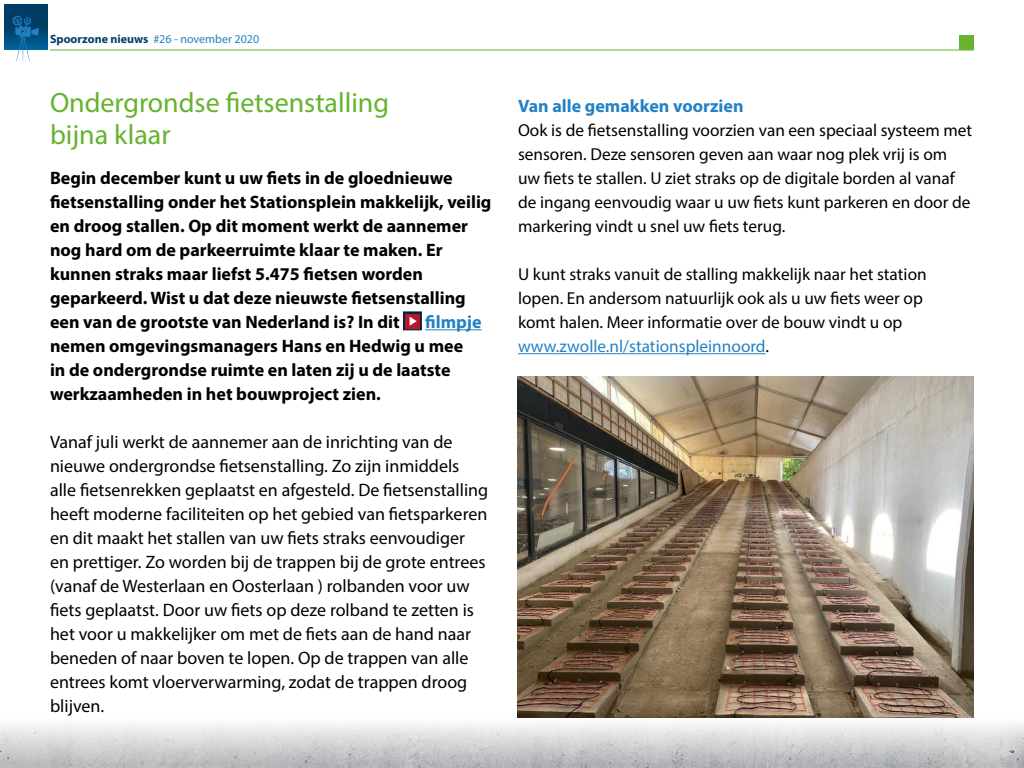
<style>
.page{position:relative;width:1024px;height:768px;background:#fff}
.page>*{position:absolute;margin:0;border:0;box-sizing:border-box;transform-origin:0 0}
.kop_artikel{font:28px "Myriad Pro";color:#65b32e}
.plat{font:18px/24px "Myriad Pro";color:#000}
.plat-2{font:700 18px/24px "Myriad Pro";color:#000}
.plat-3{font:700 18px "Myriad Pro";color:#2581c4}
.plat-4{font:17.3px/24px "Myriad Pro";color:#000}
.plat-5{font:17.3px "Myriad Pro";color:#2581c4}
.t1{font:12px "Myriad Pro";color:#2581c4}
.s1{font-weight:700;color:#003e66}
.s2{color:#2581c4}
.s3{color:#000}
</style>
<div class="page">
<img style="left:0;top:722px;width:1024px;height:46px">
<hr style="left:50px;top:50px;width:924px;height:1px;background:#65b32e">
<div style="left:960px;top:35px;width:14px;height:15px;background:#65b32e"></div>
<hr style="left:425px;top:329px;width:57px;height:1px;background:#2581c4">
<svg style="left:403px;top:312px;width:19px;height:18px"></svg>
<svg style="left:410px;top:317px;width:7px;height:9px"></svg>
<hr style="left:518px;top:353px;width:248px;height:1px;background:#2581c4">
<img style="left:518px;top:376px;width:456px;height:342px">
<svg style="left:4px;top:4px;width:43px;height:46px"></svg>
<svg style="left:13px;top:16px;width:26px;height:46px"></svg>
<p class="t1" style="left:50px;top:32px;width:211px"><span class="s1">Spoorzone nieuws</span> #26 - november 2020</p>
<p class="kop_artikel" style="left:50px;top:85px;width:341px">Ondergrondse fietsenstalling</p>
<p class="kop_artikel" style="left:50px;top:117px;width:122px">bijna klaar</p>
<p class="plat-2" style="left:50px;top:165px;width:443px">Begin december kunt u uw fiets in de gloednieuwe fietsenstalling onder het Stationsplein makkelijk, veilig en droog stallen. Op dit moment werkt de aannemer nog hard om de parkeerruimte klaar te maken. Er kunnen straks maar liefst 5.475 fietsen worden geparkeerd. Wist u dat deze nieuwste fietsenstalling een van de grootste van Nederland is? In dit</p>
<p class="plat-2" style="left:50px;top:309px;width:433px;text-indent:375px"><span class="s2">filmpje </span>nemen omgevingsmanagers Hans en Hedwig u mee in de ondergrondse ruimte en laten zij u de laatste werkzaamheden in het bouwproject zien.</p>
<p class="plat" style="left:50px;top:430px;width:440px">Vanaf juli werkt de aannemer aan de inrichting van de nieuwe ondergrondse fietsenstalling. Zo zijn inmiddels alle fietsenrekken geplaatst en afgesteld. De fietsenstalling heeft moderne faciliteiten op het gebied van fietsparkeren en dit maakt het stallen van uw fiets straks eenvoudiger en prettiger. Zo worden bij de trappen bij de grote entrees (vanaf de Westerlaan en Oosterlaan ) rolbanden voor uw fiets geplaatst. Door uw fiets op deze rolband te zetten is het voor u makkelijker om met de fiets aan de hand naar beneden of naar boven te lopen. Op de trappen van alle entrees komt vloerverwarming, zodat de trappen droog blijven.</p>
<p class="plat-3" style="left:518px;top:94px;width:227px">Van alle gemakken voorzien</p>
<p class="plat-4" style="left:518px;top:118px;width:456px">Ook is de fietsenstalling voorzien van een speciaal systeem met sensoren. Deze sensoren geven aan waar nog plek vrij is om uw fiets te stallen. U ziet straks op de digitale borden al vanaf de ingang eenvoudig waar u uw fiets kunt parkeren en door de markering vindt u snel uw fiets terug.</p>
<p class="plat-4" style="left:518px;top:262px;width:410px">U kunt straks vanuit de stalling makkelijk naar het station lopen. En andersom natuurlijk ook als u uw fiets weer op</p>
<p class="plat-4" style="left:518px;top:310px;width:386px">komt halen. Meer informatie over de bouw vindt u op</p>
<p class="plat-5" style="left:518px;top:336px;width:253px">www.zwolle.nl/stationspleinnoord<span class="s3">.</span></p>
</div>
